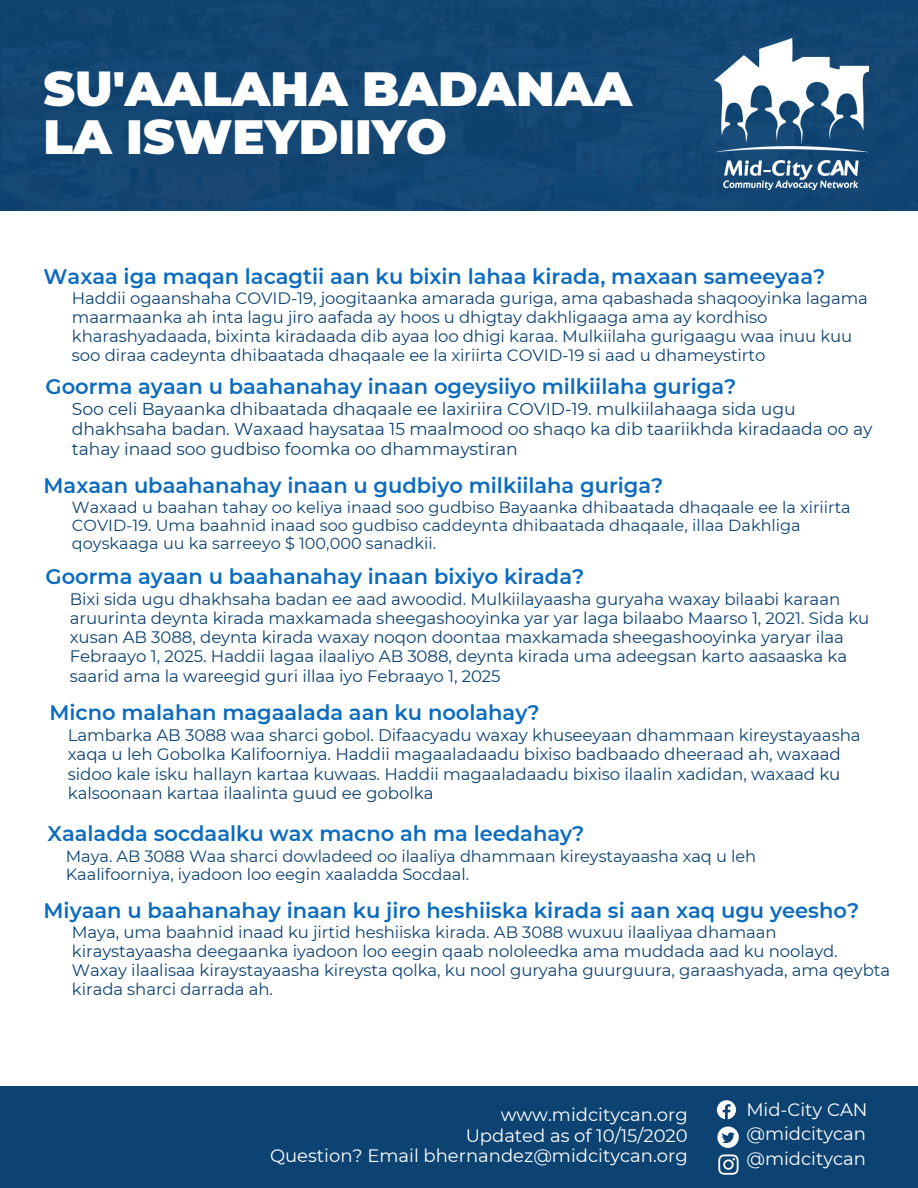
<style>
.page{position:relative;width:918px;height:1188px;background:#fff}
.page>*{position:absolute;margin:0;border:0;box-sizing:border-box;transform-origin:0 0}
.t1{font:900 48px/47.2px "Montserrat";color:#fff}
.t2{font:600 21px "Montserrat";color:#0b6bbf}
.t3{font:18px/20.2px "Montserrat";color:#fff;text-align:right}
.t4{font:17.25px/20px "Montserrat";letter-spacing:-.005em;color:#0d4373}
.t5{font:16.65px/19.2px "Montserrat";letter-spacing:-.005em;color:#0d4373}
.t6{font:16.5px/19px "Montserrat";letter-spacing:-.005em;color:#0d4373}
.t7{font:16.2px/18.9px "Montserrat";letter-spacing:-.005em;color:#0d4373}
.t8{font:16.05px/18.1px "Montserrat";color:#0d4373}
</style>
<div class="page">
<div style="left:0;top:0;width:918px;height:211px;background:#134672"></div>
<img style="left:715px;top:38px;width:154px;height:151px">
<div style="left:0;top:1086px;width:918px;height:102px;background:#0d4373"></div>
<svg style="left:718px;top:1154px;width:21px;height:21px"></svg>
<svg style="left:717px;top:1127px;width:22px;height:21px"></svg>
<svg style="left:717px;top:1100px;width:19px;height:19px"></svg>
<h1 class="t1" style="left:44px;top:66px;width:590px">SU'AALAHA BADANAA<br>LA ISWEYDIIYO</h1>
<p class="t2" style="left:44px;top:263px;width:783px">Waxaa iga maqan lacagtii aan ku bixin lahaa kirada, maxaan sameeyaa?</p>
<p class="t6" style="left:72px;top:289px;width:797px">Haddii ogaanshaha COVID-19, joogitaanka amarada guriga, ama qabashada shaqooyinka lagama maarmaanka ah inta lagu jiro aafada ay hoos u dhigtay dakhligaaga ama ay kordhiso kharashyadaada, bixinta kiradaada dib ayaa loo dhigi karaa. Mulkiilaha gurigaagu waa inuu kuu soo diraa cadeynta dhibaatada dhaqaale ee la xiriirta COVID-19 si aad u dhameystirto</p>
<p class="t2" style="left:46px;top:374px;width:692px">Goorma ayaan u baahanahay inaan ogeysiiyo milkiilaha guriga?</p>
<p class="t4" style="left:72px;top:399px;width:802px">Soo celi Bayaanka dhibaatada dhaqaale ee laxiriira COVID-19. mulkiilahaaga sida ugu dhakhsaha badan. Waxaad haysataa 15 maalmood oo shaqo ka dib taariikhda kiradaada oo ay tahay inaad soo gudbiso foomka oo dhammaystiran</p>
<p class="t2" style="left:44px;top:472px;width:621px">Maxaan ubaahanahay inaan u gudbiyo milkiilaha guriga?</p>
<p class="t8" style="left:72px;top:498px;width:780px">Waxaad u baahan tahay oo keliya inaad soo gudbiso Bayaanka dhibaatada dhaqaale ee la xiriirta<br>COVID-19. Uma baahnid inaad soo gudbiso caddeynta dhibaatada dhaqaale, illaa Dakhliga qoyskaaga uu ka sarreeyo $ 100,000 sanadkii.</p>
<p class="t2" style="left:46px;top:564px;width:540px">Goorma ayaan u baahanahay inaan bixiyo kirada?</p>
<p class="t5" style="left:70px;top:589px;width:801px">Bixi sida ugu dhakhsaha badan ee aad awoodid. Mulkiilayaasha guryaha waxay bilaabi karaan aruurinta deynta kirada maxkamada sheegashooyinka yar yar laga bilaabo Maarso 1, 2021. Sida ku xusan AB 3088, deynta kirada waxay noqon doontaa maxkamada sheegashooyinka yaryar ilaa Febraayo 1, 2025. Haddii lagaa ilaaliyo AB 3088, deynta kirada uma adeegsan karto aasaaska ka saarid ama la wareegid guri illaa iyo Febraayo 1, 2025</p>
<p class="t2" style="left:49px;top:700px;width:492px">Micno malahan magaalada aan ku noolahay?</p>
<p class="t5" style="left:68px;top:725px;width:795px">Lambarka AB 3088 waa sharci gobol. Difaacyadu waxay khuseeyaan dhammaan kireystayaasha xaqa u leh Gobolka Kalifoorniya. Haddii magaaladaadu bixiso badbaado dheeraad ah, waxaad sidoo kale isku hallayn kartaa kuwaas. Haddii magaaladaadu bixiso ilaalin xadidan, waxaad ku kalsoonaan kartaa ilaalinta guud ee gobolka</p>
<p class="t2" style="left:48px;top:821px;width:538px">Xaaladda socdaalku wax macno ah ma leedahay?</p>
<p class="t7" style="left:66px;top:846px;width:692px">Maya. AB 3088 Waa sharci dowladeed oo ilaaliya dhammaan kireystayaasha xaq u leh<br>Kaalifoorniya, iyadoon loo eegin xaaladda Socdaal.</p>
<p class="t2" style="left:44px;top:898px;width:817px">Miyaan u baahanahay inaan ku jiro heshiiska kirada si aan xaq ugu yeesho?</p>
<p class="t6" style="left:72px;top:923px;width:820px">Maya, uma baahnid inaad ku jirtid heshiiska kirada. AB 3088 wuxuu ilaaliyaa dhamaan kiraystayaasha deegaanka iyadoon loo eegin qaab nololeedka ama muddada aad ku noolayd.<br>Waxay ilaalisaa kiraystayaasha kireysta qolka, ku nool guryaha guurguura, garaashyada, ama qeybta kirada sharci darrada ah.</p>
<p class="t3" style="left:270px;top:1105px;width:419px">www.midcitycan.org<br>Updated as of 10/15/2020<br>Question? Email bhernandez@midcitycan.org</p>
<p class="t3" style="left:746px;top:1098px;width:123px;line-height:23.2px;text-align:left">Mid-City CAN @midcitycan</p>
<p class="t3" style="left:746px;top:1148px;width:121px">@midcitycan</p>
</div>
